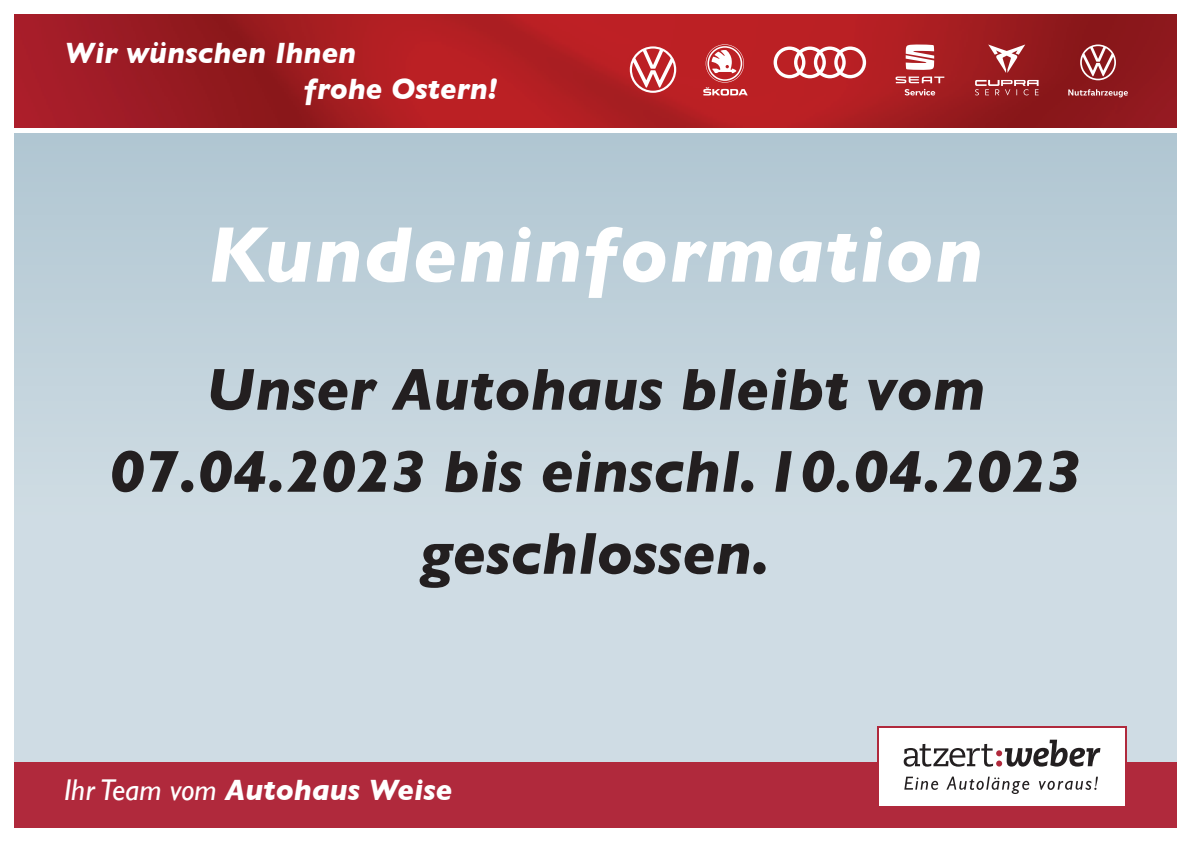
<style>
.page{position:relative;width:1191px;height:842px;background:#fff}
.page>*{position:absolute;margin:0;border:0;box-sizing:border-box;transform-origin:0 0}
.t1{font:italic 700 80px "Gill Sans";letter-spacing:.015em;color:#fff}
.t2{font:italic 700 60px/82px "Gill Sans";color:#231f20;text-align:center}
.t3{font:italic 700 30px/36px "Gill Sans";color:#fff}
.s1{font-weight:400}
</style>
<div class="page">
<div style="left:14px;top:133px;width:1162px;height:644px;background:linear-gradient(to bottom,#b5c9d4,#d7e2e9)"></div>
<img style="left:14px;top:14px;width:1162px;height:114px">
<div style="left:14px;top:763px;width:1162px;height:65px;background:#b0293c"></div>
<div style="left:877px;top:726px;width:249px;height:79px;background:#b0293c"></div>
<div style="left:879px;top:728px;width:246px;height:77px;background:#fff"></div>
<svg style="left:903px;top:740px;width:197px;height:27px"></svg>
<svg style="left:904px;top:777px;width:34px;height:13px"></svg>
<svg style="left:946px;top:776px;width:83px;height:18px"></svg>
<svg style="left:1039px;top:776px;width:58px;height:14px"></svg>
<svg style="left:773px;top:46px;width:93px;height:32px"></svg>
<svg style="left:630px;top:46px;width:46px;height:47px"></svg>
<svg style="left:1068px;top:89px;width:59px;height:8px"></svg>
<svg style="left:1080px;top:44px;width:36px;height:36px"></svg>
<svg style="left:703px;top:44px;width:44px;height:52px"></svg>
<svg style="left:904px;top:89px;width:31px;height:6px"></svg>
<svg style="left:895px;top:77px;width:49px;height:6px"></svg>
<svg style="left:905px;top:44px;width:29px;height:26px"></svg>
<svg style="left:988px;top:44px;width:37px;height:29px"></svg>
<svg style="left:975px;top:80px;width:63px;height:15px"></svg>
<p class="t3" style="left:304px;top:35px;width:195px;text-indent:-239px">Wir wünschen Ihnen<br>frohe Ostern!</p>
<h1 class="t1" style="left:208px;top:208px;width:777px">Kundeninformation</h1>
<p class="t2" style="left:110px;top:348px;width:973px">Unser Autohaus bleibt vom<br>07.04.2023 bis einschl.10.04.2023 geschlossen.</p>
<p class="t3" style="left:64px;top:772px;width:390px"><span class="s1">Ihr Team vom</span> Autohaus Weise</p>
</div>
